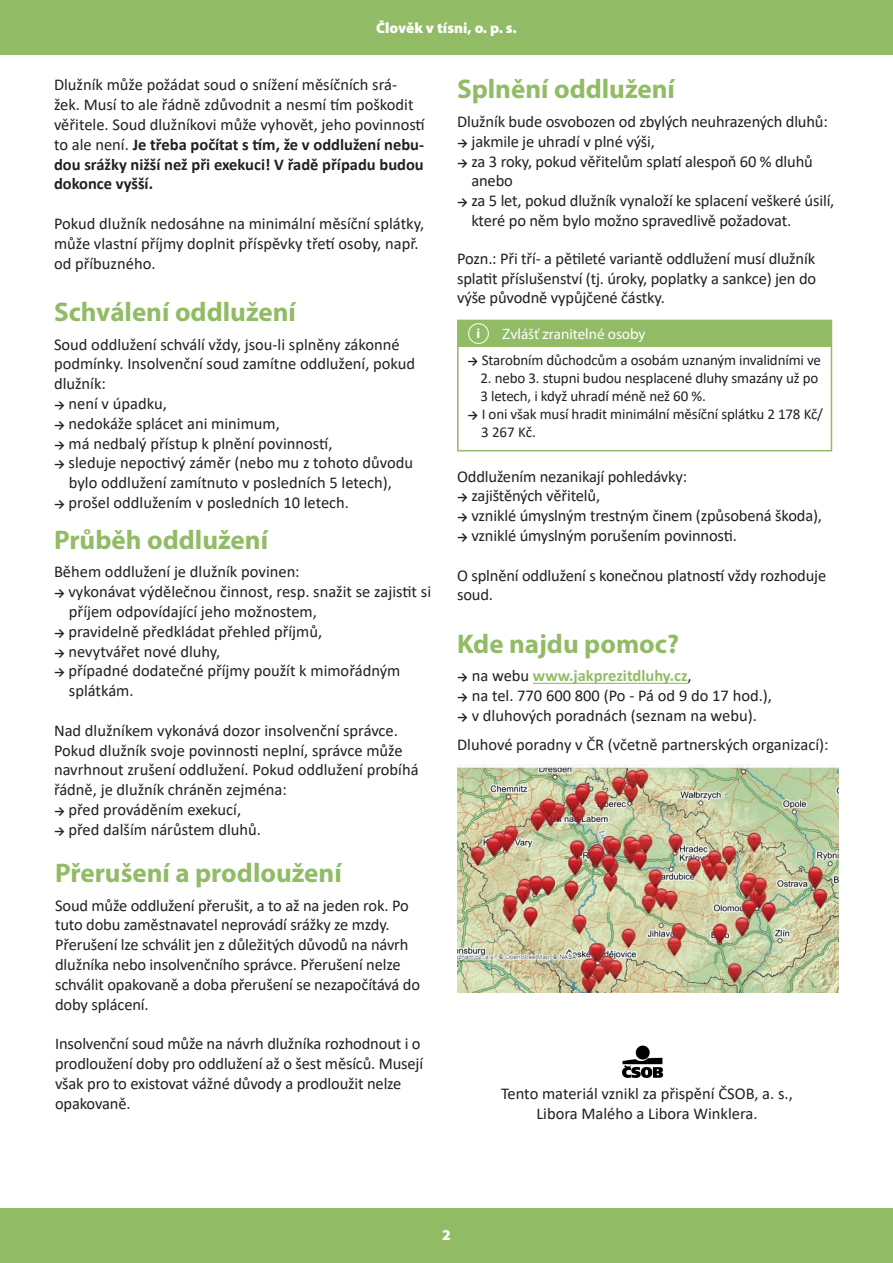
<style>
.page{position:relative;width:893px;height:1263px;background:#fff}
.page>*{position:absolute;margin:0;border:0;box-sizing:border-box;transform-origin:0 0}
.t1{font:700 27px "Myriad Pro";color:#91bc65}
.t2{font:16.5px/19.8px "Calibri";letter-spacing:-.01em;color:#231f20}
.t3{font:700 16.5px "Calibri";color:#91bc65}
.t4{font:15px/18px "Calibri";letter-spacing:-.01em;color:#231f20}
.t5{font:15px "Myriad Pro";color:#fff}
.t6{font:900 15px "Myriad Pro";color:#fff}
.t7{font:700 13.95px "Myriad Pro";color:#fff}
.s1{font-weight:700}
.s2{font-weight:700;font-size:12px}
.s3{font-size:12px;color:#231f20}
.s4{font-weight:400;color:#231f20}
</style>
<div class="page">
<div style="left:0;top:0;width:893px;height:54px;background:#91bc65"></div>
<div style="left:0;top:1209px;width:893px;height:54px;background:#91bc65"></div>
<img style="left:457px;top:765px;width:382px;height:228px">
<img style="left:622px;top:1045px;width:42px;height:33px">
<div style="left:457px;top:320px;width:375px;height:131px;background:#fff;border:2px solid #91bc65"></div>
<div style="left:458px;top:320px;width:373px;height:27px;background:#91bc65"></div>
<div style="left:468px;top:323px;width:20px;height:21px;border:1px solid #fff;border-radius:50%"></div>
<hr style="left:533px;top:683px;width:155px;height:1px;background:#91bc65">
<p class="t6" style="left:376px;top:19px;width:142px">Člověk v tísni, o. p. s.</p>
<p class="t2" style="left:54px;top:75px;width:372px">Dlužník může požádat soud o snížení měsíčních srá&shy;žek. Musí to ale řádně zdůvodnit a nesmí tím poškodit věřitele. Soud dlužníkovi může vyhovět, jeho povinností to ale není. <span class="s1">Je třeba počítat s tím, že v oddlužení nebu&shy;dou srážky nižší než při exekuci! V řadě případu budou dokonce vyšší.</span></p>
<p class="t2" style="left:54px;top:213px;width:372px">Pokud dlužník nedosáhne na minimální měsíční splátky, může vlastní příjmy doplnit příspěvky třetí osoby, např. od příbuzného.</p>
<h1 class="t1" style="left:54px;top:294px;width:243px">Schválení oddlužení</h1>
<p class="t2" style="left:54px;top:334px;width:363px">Soud oddlužení schválí vždy, jsou-li splněny zákonné podmínky. Insolvenční soud zamítne oddlužení, pokud dlužník:</p>
<p class="t2" style="left:54px;top:393px;width:114px"><span class="s2">→</span> není v úpadku,</p>
<p class="t2" style="left:54px;top:413px;width:227px"><span class="s2">→</span> nedokáže splácet ani minimum,</p>
<p class="t2" style="left:54px;top:433px;width:280px"><span class="s2">→</span> má nedbalý přístup k plnění povinností,</p>
<p class="t2" style="left:54px;top:453px;width:361px;text-align:center"><span class="s2">→</span> sleduje nepoctivý záměr (nebo mu z tohoto důvodu bylo oddlužení zamítnuto v posledních 5 letech),</p>
<p class="t2" style="left:54px;top:492px;width:297px"><span class="s2">→</span> prošel oddlužením v posledních 10 letech.</p>
<h1 class="t1" style="left:54px;top:522px;width:216px">Průběh oddlužení</h1>
<p class="t2" style="left:54px;top:562px;width:247px">Během oddlužení je dlužník povinen:</p>
<p class="t2" style="left:69px;top:581px;width:364px;text-indent:-15px"><span class="s2">→</span> vykonávat výdělečnou činnost, resp. snažit se zajistit si příjem odpovídající jeho možnostem,</p>
<p class="t2" style="left:54px;top:621px;width:270px"><span class="s2">→</span> pravidelně předkládat přehled příjmů,</p>
<p class="t2" style="left:54px;top:641px;width:168px"><span class="s2">→</span> nevytvářet nové dluhy,</p>
<p class="t2" style="left:69px;top:661px;width:333px;text-indent:-15px"><span class="s2">→</span> případné dodatečné příjmy použít k mimořádným splátkám.</p>
<p class="t2" style="left:54px;top:720px;width:366px">Nad dlužníkem vykonává dozor insolvenční správce.<br>Pokud dlužník svoje povinnosti neplní, správce může navrhnout zrušení oddlužení. Pokud oddlužení probíhá řádně, je dlužník chráněn zejména:</p>
<p class="t2" style="left:54px;top:799px;width:189px"><span class="s2">→</span> před prováděním exekucí,</p>
<p class="t2" style="left:54px;top:819px;width:209px"><span class="s2">→</span> před dalším nárůstem dluhů.</p>
<h1 class="t1" style="left:55px;top:855px;width:288px">Přerušení a prodloužení</h1>
<p class="t2" style="left:55px;top:895px;width:367px">Soud může oddlužení přerušit, a to až na jeden rok. Po tuto dobu zaměstnavatel neprovádí srážky ze mzdy.<br>Přerušení lze schválit jen z důležitých důvodů na návrh dlužníka nebo insolvenčního správce. Přerušení nelze schválit opakovaně a doba přerušení se nezapočítává do doby splácení.</p>
<p class="t2" style="left:55px;top:1033px;width:370px">Insolvenční soud může na návrh dlužníka rozhodnout i o prodloužení doby pro oddlužení až o šest měsíců. Musejí však pro to existovat vážné důvody a prodloužit nelze opakovaně.</p>
<h1 class="t1" style="left:457px;top:72px;width:219px">Splnění oddlužení</h1>
<p class="t2" style="left:457px;top:111px;width:372px">Dlužník bude osvobozen od zbylých neuhrazených dluhů:</p>
<p class="t2" style="left:457px;top:131px;width:199px"><span class="s2">→</span> jakmile je uhradí v plné výši,</p>
<p class="t2" style="left:471px;top:151px;width:343px;text-indent:-14px"><span class="s2">→</span> za 3 roky, pokud věřitelům splatí alespoň 60 % dluhů anebo</p>
<p class="t2" style="left:471px;top:190px;width:364px;text-indent:-14px"><span class="s2">→</span> za 5 let, pokud dlužník vynaloží ke splacení veškeré úsilí, které po něm bylo možno spravedlivě požadovat.</p>
<p class="t2" style="left:457px;top:248px;width:361px;text-align:justify">Pozn.: Při tří- a pětileté variantě oddlužení musí dlužník splatit příslušenství (tj. úroky, poplatky a sankce) jen do výše původně vypůjčené částky.</p>
<p class="t5" style="left:502px;top:325px;width:145px">Zvlášť zranitelné osoby</p>
<p class="t4" style="left:467px;top:350px;width:355px"><span class="s2">→</span> Starobním důchodcům a osobám uznaným invalidními ve</p>
<p class="t4" style="left:480px;top:368px;width:339px">2. nebo 3. stupni budou nesplacené dluhy smazány už po<br>3 letech, i když uhradí méně než 60 %.</p>
<p class="t4" style="left:481px;top:404px;width:343px;text-indent:-14px"><span class="s2">→</span> I oni však musí hradit minimální měsíční splátku 2 178 Kč/<br>3 267 Kč.</p>
<p class="t7" style="left:477px;top:324px;width:5px">i</p>
<p class="t2" style="left:457px;top:466px;width:232px">Oddlužením nezanikají pohledávky:</p>
<p class="t2" style="left:457px;top:486px;width:145px"><span class="s2">→</span> zajištěných věřitelů,</p>
<p class="t2" style="left:457px;top:505px;width:366px"><span class="s2">→</span> vzniklé úmyslným trestným činem (způsobená škoda),</p>
<p class="t2" style="left:457px;top:525px;width:281px"><span class="s2">→</span> vzniklé úmyslným porušením povinnosti.</p>
<p class="t2" style="left:457px;top:565px;width:371px">O splnění oddlužení s konečnou platností vždy rozhoduje soud.</p>
<h1 class="t1" style="left:457px;top:626px;width:224px">Kde najdu pomoc?</h1>
<p class="t3" style="left:457px;top:664px;width:236px"><span class="s3">→</span> <span class="s4">na webu</span> www.jakprezitdluhy.cz<span class="s4">,</span></p>
<p class="t2" style="left:457px;top:685px;width:316px"><span class="s2">→</span> na tel. 770 600 800 (Po - Pá od 9 do 17 hod.),</p>
<p class="t2" style="left:457px;top:701px;width:373px;line-height:28.8px"><span class="s2">→</span> v dluhových poradnách (seznam na webu).<br>Dluhové poradny v ČR (včetně partnerských organizací):</p>
<p class="t2" style="left:501px;top:1083px;width:293px;text-align:center">Tento materiál vznikl za přispění ČSOB, a. s.,<br>Libora Malého a Libora Winklera.</p>
<p class="t6" style="left:442px;top:1226px;width:10px">2</p>
</div>
